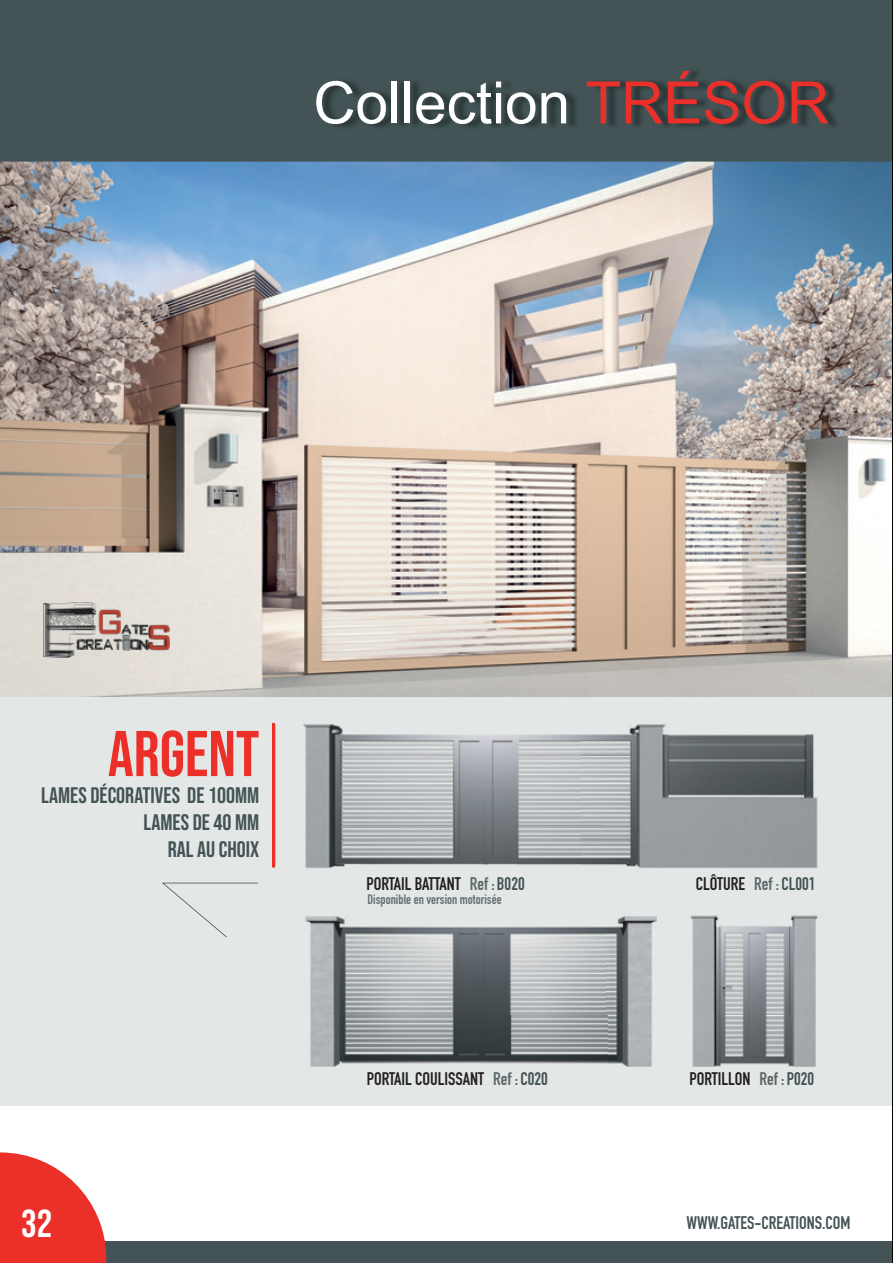
<style>
.page{position:relative;width:893px;height:1263px;background:#fff}
.page>*{position:absolute;margin:0;border:0;box-sizing:border-box;transform-origin:0 0}
.t1{font:64.5px "Bebas Neue";color:#eb2f29}
.t2{font:58.5px "Arial";color:#fff}
.t3{font:39px "Bebas Neue";color:#fff}
.t4{font:22.5px/27px "Bebas Neue";color:#445355;text-align:right}
.t5{font:18px "DIN Engschrift LT Pro";color:#231f20}
.t6{font:18px "DIN Engschrift LT Pro";color:#445355}
.t7{font:13.5px "DIN Engschrift LT Pro";color:#647072}
.s1{color:#eb2f29}
.s2{color:#5c6869}
.s3{color:#445355}
</style>
<div class="page">
<div style="left:0;top:0;width:893px;height:162px;background:#445355"></div>
<div style="left:0;top:1242px;width:893px;height:21px;background:#445355"></div>
<svg style="left:0;top:1152px;width:106px;height:111px"></svg>
<div style="left:21px;top:1208px;width:39px;height:29px;background:#eb2f29"></div>
<img style="left:0;top:162px;width:892px;height:535px">
<img style="left:43px;top:602px;width:127px;height:55px">
<div style="left:0;top:697px;width:893px;height:409px;background:#e3e8e7"></div>
<img style="left:305px;top:916px;width:352px;height:151px">
<img style="left:304px;top:724px;width:514px;height:145px">
<img style="left:690px;top:915px;width:128px;height:152px">
<svg style="left:272px;top:723px;width:3px;height:144px"></svg>
<svg style="left:162px;top:883px;width:96px;height:54px"></svg>
<hr style="left:892px;top:0;width:1px;height:1263px;background:#000">
<h2 class="t2" style="left:313px;top:65px;width:517px">Collection <span class="s1">TRÉSOR</span></h2>
<h1 class="t1" style="left:108px;top:717px;width:153px">ARGENT</h1>
<p class="t4" style="left:41px;top:781px;width:220px">LAMES DÉCORATIVES DE 100MM<br>LAMES DE 40 MM<br>RAL AU CHOIX</p>
<p class="t5" style="left:366px;top:873px;width:160px">PORTAIL BATTANT <span class="s2">Ref :</span> <span class="s3">B020</span></p>
<p class="t5" style="left:696px;top:873px;width:121px">CLÔTURE <span class="s2">Ref :</span> <span class="s3">CL001</span></p>
<p class="t7" style="left:367px;top:891px;width:136px">Disponible en version motorisée</p>
<p class="t5" style="left:367px;top:1068px;width:182px">PORTAIL COULISSANT <span class="s2">Ref :</span> <span class="s3">C020</span></p>
<p class="t5" style="left:690px;top:1068px;width:126px">PORTILLON <span class="s2">Ref :</span> <span class="s3">P020</span></p>
<h3 class="t3" style="left:21px;top:1202px;width:33px">32</h3>
<p class="t6" style="left:686px;top:1212px;width:165px">WWW.GATES-CREATIONS.COM</p>
</div>
